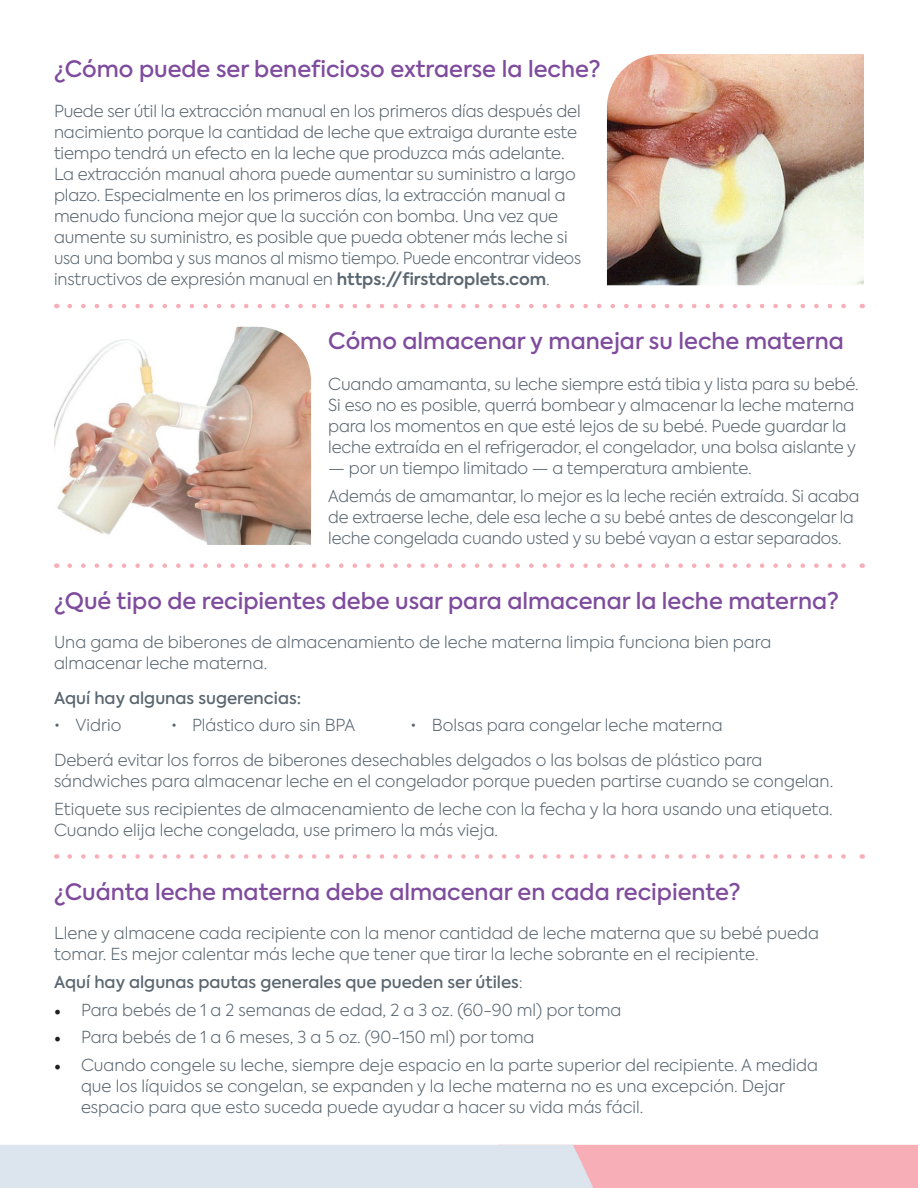
<style>
.page{position:relative;width:918px;height:1188px;background:#fff}
.page>*{position:absolute;margin:0;border:0;box-sizing:border-box;transform-origin:0 0}
.t1{font:500 22.5px "Axiforma";color:#7f4b9d}
.t2{font:300 16.5px/21px "Axiforma";letter-spacing:-.01em;color:#5a6670}
.t3{font:500 16.5px "Axiforma";color:#5a6670}
.s1{font-weight:600}
.s2{font-weight:300}
.s3{font-family:"Minion Pro";font-weight:400;font-size:18px;color:#231f20}
</style>
<div class="page">
<svg style="left:0;top:1145px;width:918px;height:43px;background:#e5d0d9"></svg>
<img style="left:607px;top:54px;width:257px;height:231px">
<img style="left:54px;top:327px;width:257px;height:218px">
<svg style="left:70px;top:304px;width:776px;height:4px"></svg>
<svg style="left:70px;top:563px;width:776px;height:5px"></svg>
<svg style="left:70px;top:854px;width:776px;height:5px"></svg>
<h1 class="t1" style="left:54px;top:54px;width:548px">¿Cómo puede ser beneficioso extraerse la leche?</h1>
<p class="t2" style="left:54px;top:101px;width:529px">Puede ser útil la extracción manual en los primeros días después del nacimiento porque la cantidad de leche que extraiga durante este tiempo tendrá un efecto en la leche que produzca más adelante.<br>La extracción manual ahora puede aumentar su suministro a largo plazo. Especialmente en los primeros días, la extracción manual a menudo funciona mejor que la succión con bomba. Una vez que aumente su suministro, es posible que pueda obtener más leche si usa una bomba y sus manos al mismo tiempo. Puede encontrar videos instructivos de expresión manual en <span class="s1">https://firstdroplets.com</span>.</p>
<h1 class="t1" style="left:328px;top:326px;width:517px">Cómo almacenar y manejar su leche materna</h1>
<p class="t2" style="left:328px;top:374px;width:532px">Cuando amamanta, su leche siempre está tibia y lista para su bebé.<br>Si eso no es posible, querrá bombear y almacenar la leche materna para los momentos en que esté lejos de su bebé. Puede guardar la leche extraída en el refrigerador, el congelador, una bolsa aislante y</p>
<p class="t2" style="left:328px;top:454px;width:533px;line-height:27.8px">— por un tiempo limitado — a temperatura ambiente.<br>Además de amamantar, lo mejor es la leche recién extraída. Si acaba</p>
<p class="t2" style="left:328px;top:506px;width:527px">de extraerse leche, dele esa leche a su bebé antes de descongelar la leche congelada cuando usted y su bebé vayan a estar separados.</p>
<h1 class="t1" style="left:54px;top:586px;width:787px">¿Qué tipo de recipientes debe usar para almacenar la leche materna?</h1>
<p class="t2" style="left:54px;top:632px;width:719px">Una gama de biberones de almacenamiento de leche materna limpia funciona bien para almacenar leche materna.</p>
<p class="t3" style="left:54px;top:687px;width:249px">Aquí hay algunas sugerencias:</p>
<p class="t2" style="left:54px;top:715px;width:69px">• Vidrio</p>
<p class="t2" style="left:171px;top:715px;width:186px">• Plástico duro sin BPA</p>
<p class="t2" style="left:54px;top:708px;width:710px;line-height:34.5px;text-indent:356px">• Bolsas para congelar leche materna<br>Deberá evitar los forros de biberones desechables delgados o las bolsas de plástico para</p>
<p class="t2" style="left:54px;top:767px;width:781px;line-height:27.8px">sándwiches para almacenar leche en el congelador porque pueden partirse cuando se congelan.<br>Etiquete sus recipientes de almacenamiento de leche con la fecha y la hora usando una etiqueta.</p>
<p class="t2" style="left:54px;top:819px;width:446px">Cuando elija leche congelada, use primero la más vieja.</p>
<h1 class="t1" style="left:54px;top:877px;width:688px">¿Cuánta leche materna debe almacenar en cada recipiente?</h1>
<p class="t2" style="left:54px;top:922px;width:766px">Llene y almacene cada recipiente con la menor cantidad de leche materna que su bebé pueda tomar. Es mejor calentar más leche que tener que tirar la leche sobrante en el recipiente.</p>
<p class="t3" style="left:54px;top:971px;width:470px">Aquí hay algunas pautas generales que pueden ser útiles<span class="s2">:</span></p>
<p class="t2" style="left:54px;top:999px;width:569px"><span class="s3">•</span> Para bebés de 1 a 2 semanas de edad, 2 a 3 oz. (60-90 ml) por toma</p>
<p class="t2" style="left:54px;top:1027px;width:482px"><span class="s3">•</span> Para bebés de 1 a 6 meses, 3 a 5 oz. (90-150 ml) por toma</p>
<p class="t2" style="left:81px;top:1054px;width:738px;text-indent:-27px"><span class="s3">•</span> Cuando congele su leche, siempre deje espacio en la parte superior del recipiente. A medida que los líquidos se congelan, se expanden y la leche materna no es una excepción. Dejar espacio para que esto suceda puede ayudar a hacer su vida más fácil.</p>
</div>
